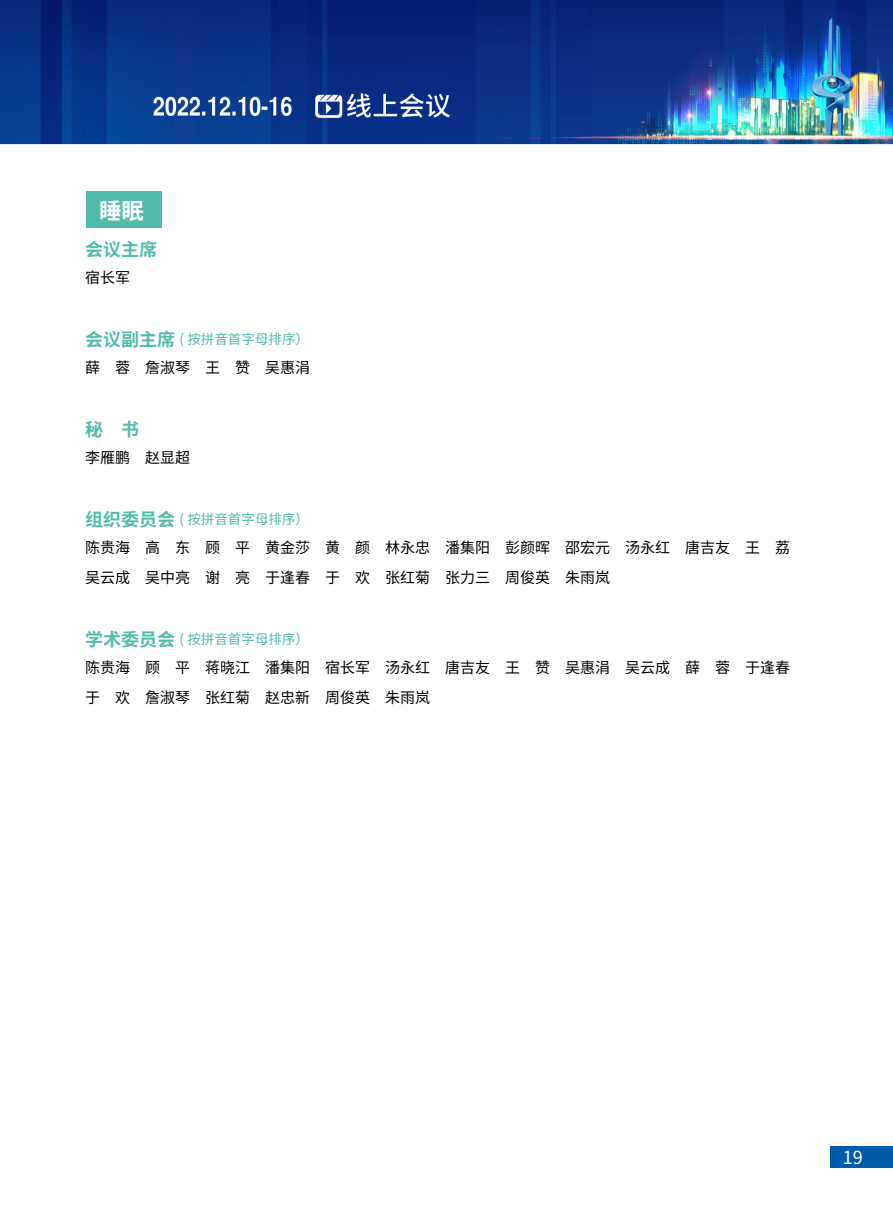
<style>
.page{position:relative;width:893px;height:1212px;background:#fff}
.page>*{position:absolute;margin:0;border:0;box-sizing:border-box;transform-origin:0 0}
.t1{font:700 22.5px "Source Han Sans CN";color:#fff}
.t2{font:700 18px "Source Han Sans CN";color:#52bcac}
.t3{font:18px "Source Han Sans CN";color:#fff}
.t4{font:15px/30px "Source Han Sans CN";color:#000}
.t5{font:15px "Source Han Sans CN";letter-spacing:1em;color:#000}
.t6{font:13.5px "Source Han Sans CN";color:#52bcac}
.s1{font-weight:700;font-size:18px}
</style>
<div class="page">
<img style="left:0;top:0;width:893px;height:228px">
<div style="left:830px;top:1146px;width:63px;height:22px;background:#005bac"></div>
<div style="left:86px;top:191px;width:76px;height:36px;background:#52bcac"></div>
<h1 class="t1" style="left:99px;top:198px;width:46px">睡眠</h1>
<p class="t2" style="left:85px;top:239px;width:73px">会议主席</p>
<p class="t4" style="left:85px;top:263px;width:46px">宿长军</p>
<p class="t6" style="left:85px;top:331px;width:225px"><span class="s1">会议副主席</span> ( 按拼音首字母排序）</p>
<p class="t5" style="left:85px;top:359px;width:226px">薛蓉詹淑琴王赞吴惠涓</p>
<p class="t2" style="left:85px;top:419px;width:55px">秘 书</p>
<p class="t4" style="left:85px;top:443px;width:106px">李雁鹏 赵显超</p>
<p class="t6" style="left:85px;top:511px;width:225px"><span class="s1">组织委员会</span> ( 按拼音首字母排序）</p>
<p class="t4" style="left:85px;top:533px;width:706px">陈贵海 高 东 顾 平 黄金莎 黄 颜 林永忠 潘集阳 彭颜晖 邵宏元 汤永红 唐吉友 王 荔吴云成 吴中亮 谢 亮 于逢春 于 欢 张红菊 张力三 周俊英 朱雨岚</p>
<p class="t6" style="left:85px;top:631px;width:225px"><span class="s1">学术委员会</span> ( 按拼音首字母排序）</p>
<p class="t4" style="left:85px;top:653px;width:706px">陈贵海 顾 平 蒋晓江 潘集阳 宿长军 汤永红 唐吉友 王 赞 吴惠涓 吴云成 薛 蓉 于逢春于 欢 詹淑琴 张红菊 赵忠新 周俊英 朱雨岚</p>
<p class="t3" style="left:843px;top:1147px;width:21px">19</p>
</div>
